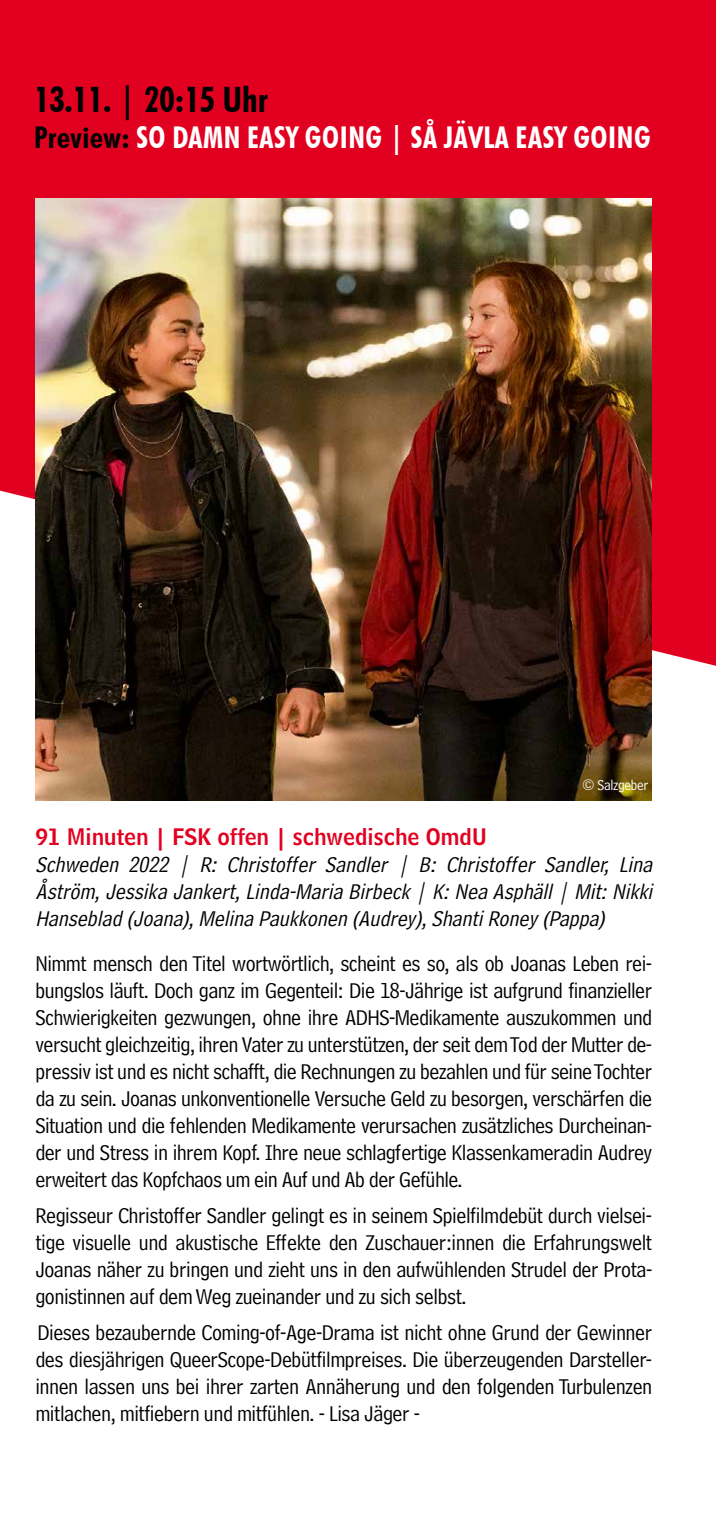
<style>
.page{position:relative;width:716px;height:1531px;background:#fff}
.page>*{position:absolute;margin:0;border:0;box-sizing:border-box;transform-origin:0 0}
.t1{font:700 condensed 35px "Futura BT";color:#000}
.t2{font:700 condensed 30px "Futura BT";letter-spacing:.02em;color:#fff}
.t3{font:22.5px/27px "Bell Centennial Std Address";letter-spacing:-.02em;color:#000;text-align:justify}
.t4{font:italic 22.5px/27px "Bell Centennial Std Address";color:#000;text-align:justify}
.t5{font:22.5px "Bell Centennial Std Name Num";color:#e20020}
.t6{font:15px "Bell Centennial Std Address";letter-spacing:-.02em;color:#fff}
.s1{color:#000}
</style>
<div class="page">
<div style="left:0;top:0;width:716px;height:666px;background:#e20020"></div>
<img style="left:35px;top:198px;width:617px;height:603px">
<h1 class="t1" style="left:34px;top:78px;width:235px">13.11. | 20:15 Uhr</h1>
<h2 class="t2" style="left:34px;top:119px;width:618px"><span class="s1">Preview:</span> SO DAMN EASY GOING | SÅ JÄVLA EASY GOING</h2>
<p class="t6" style="left:582px;top:776px;width:68px">© Salzgeber</p>
<p class="t5" style="left:35px;top:822px;width:453px">91 Minuten | FSK offen | schwedische OmdU</p>
<p class="t4" style="left:35px;top:851px;width:624px">Schweden 2022 | R: Christoffer Sandler | B: Christoffer Sandler, Lina Åström,JessikaJankert,Linda-MariaBirbeck| K:NeaAsphäll| Mit:Nikki Hanseblad(Joana),MelinaPaukkonen(Audrey),ShantiRoney(Pappa)</p>
<p class="t3" style="left:35px;top:950px;width:618px">Nimmt mensch den Titel wortwörtlich, scheint es so, als ob Joanas Leben rei&shy;bungslos läuft. Doch ganz im Gegenteil: Die 18-Jährige ist aufgrund finanzieller Schwierigkeiten gezwungen, ohne ihre ADHS-Medikamente auszukommen und versucht gleichzeitig, ihren Vater zu unterstützen, der seit dem Tod der Mutter de&shy;pressiv ist und es nicht schafft, die Rechnungen zu bezahlen und für seine Tochter da zu sein. Joanas unkonventionelle Versuche Geld zu besorgen, verschärfen die Situation und die fehlenden Medikamente verursachen zusätzliches Durcheinan&shy;der und Stress in ihrem Kopf. Ihre neue schlagfertige Klassenkameradin Audrey erweitert das Kopfchaos um ein Auf und Ab der Gefühle.</p>
<p class="t3" style="left:35px;top:1202px;width:618px">Regisseur Christoffer Sandler gelingt es in seinem Spielfilmdebüt durch vielsei&shy;tige visuelle und akustische Effekte den Zuschauer:innen die Erfahrungswelt Joanas näher zu bringen und zieht uns in den aufwühlenden Strudel der Prota&shy;gonistinnen auf dem Weg zueinander und zu sich selbst.</p>
<p class="t3" style="left:35px;top:1319px;width:618px">Dieses bezaubernde Coming-of-Age-Drama ist nicht ohne Grund der Gewinner des diesjährigen QueerScope-Debütfilmpreises. Die überzeugenden Darsteller&shy;innen lassen uns bei ihrer zarten Annäherung und den folgenden Turbulenzen mitlachen, mitfiebern und mitfühlen. - Lisa Jäger -</p>
</div>
